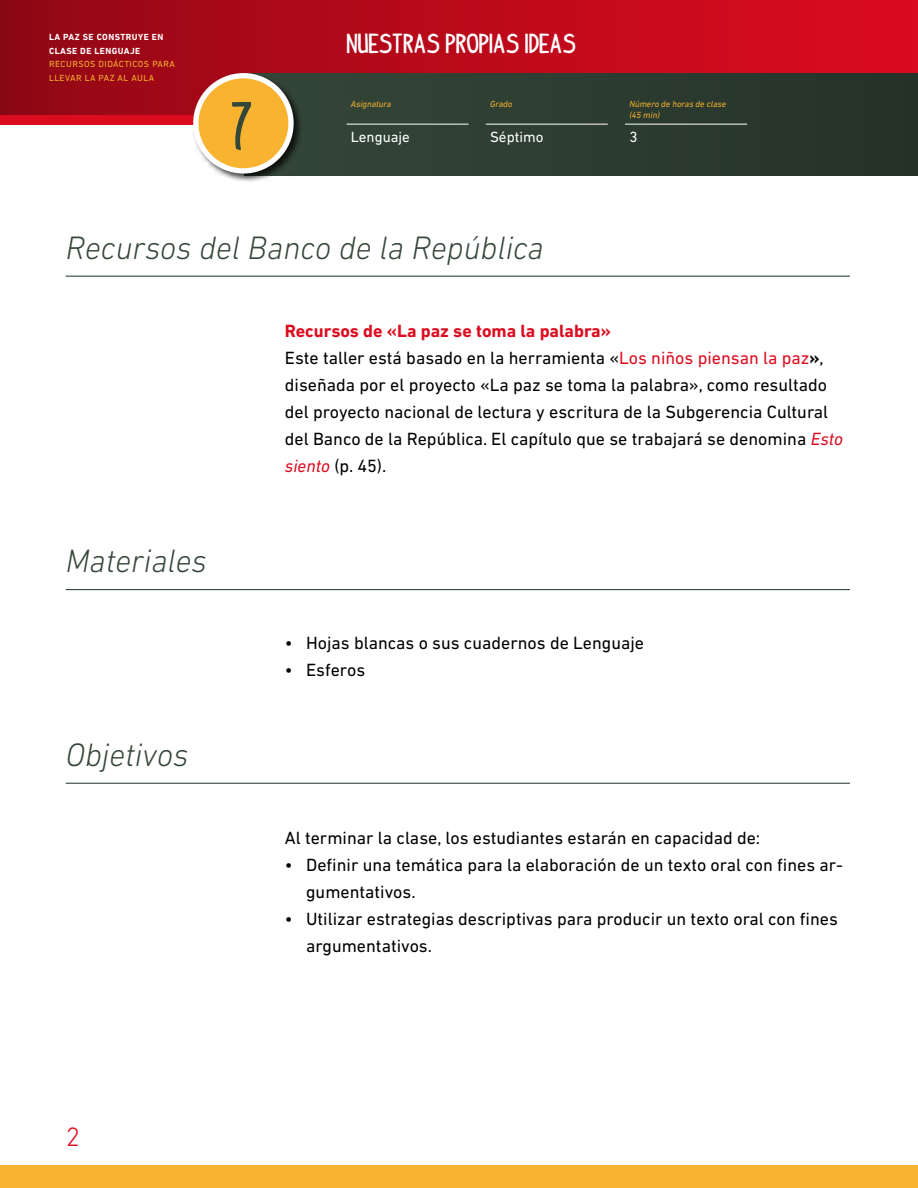
<style>
.page{position:relative;width:918px;height:1188px;background:#fff}
.page>*{position:absolute;margin:0;border:0;box-sizing:border-box;transform-origin:0 0}
.t1{font:700 51.9px "indypimp";color:#354739}
.t0{font:italic 300 33px "DIN Next LT Pro";color:#354739}
.t2{font:300 27px "DIN Next LT Pro";color:#dc0c20}
.t3{font:700 21.15px "indypimp";color:#fff}
.P1{font:18px/27px "DIN Next LT Pro";color:#000}
.t2-2{font:700 18px "DIN Next LT Pro";color:#dc0c20}
.t4{font:15px "DIN Next LT Pro";color:#fff}
.t5{font:italic 9px/10.8px "DIN Next LT Pro";color:#f8b330}
.t6{font:9px/13.5px "DIN Next LT Pro";letter-spacing:.05em;color:#f8b330}
.t7{font:700 9px/13.5px "DIN Next LT Pro";letter-spacing:.05em;color:#fff}
.s1{color:#dc0c20}
.s2{font-weight:700}
.s3{font-style:italic;color:#dc0c20}
</style>
<div class="page">
<div style="left:0;top:0;width:918px;height:115px;background:linear-gradient(to right,#920715,#de0b20)"></div>
<div style="left:0;top:1165px;width:918px;height:23px;background:#f8b330"></div>
<div style="left:243px;top:73px;width:675px;height:102px;background:#2d3c30"></div>
<hr style="left:347px;top:124px;width:122px;height:1px;background:#fff">
<hr style="left:486px;top:124px;width:122px;height:1px;background:#fff">
<hr style="left:625px;top:124px;width:122px;height:1px;background:#fff">
<div style="left:192px;top:71px;width:111px;height:112px;background:#000;opacity:.75"></div>
<div style="left:196px;top:76px;width:95px;height:95px;background:#f8b330;border-radius:50%"></div>
<div style="left:193px;top:73px;width:101px;height:101px;border:5px solid #fff;border-radius:50%"></div>
<hr style="left:66px;top:276px;width:784px;height:1px;background:#354739">
<hr style="left:66px;top:589px;width:784px;height:1px;background:#354739">
<hr style="left:66px;top:783px;width:784px;height:1px;background:#354739">
<p class="t7" style="left:49px;top:31px;width:116px">LA PAZ SE CONSTRUYE EN<br>CLASE DE LENGUAJE</p>
<p class="t6" style="left:49px;top:58px;width:127px">RECURSOS DIDÁCTICOS PARA<br>LLEVAR LA PAZ AL AULA</p>
<h1 class="t1" style="left:232px;top:102px;width:25px">7</h1>
<p class="t3" style="left:347px;top:34px;width:231px">NUESTRAS PROPIAS IDEAS</p>
<p class="t5" style="left:351px;top:99px;width:42px">Asignatura</p>
<p class="t4" style="left:351px;top:128px;width:61px">Lenguaje</p>
<p class="t5" style="left:490px;top:99px;width:24px">Grado</p>
<p class="t4" style="left:490px;top:128px;width:55px">Séptimo</p>
<p class="t0" style="left:66px;top:228px;width:480px">Recursos del Banco de la República</p>
<p class="t5" style="left:629px;top:99px;width:98px">Número de horas de clase (45 min)</p>
<p class="t4" style="left:629px;top:128px;width:10px">3</p>
<p class="t0" style="left:66px;top:542px;width:143px">Materiales</p>
<p class="t0" style="left:66px;top:736px;width:124px">Objetivos</p>
<h3 class="t2" style="left:66px;top:1121px;width:16px">2</h3>
<p class="t2-2" style="left:285px;top:320px;width:328px">Recursos de «La paz se toma la palabra»</p>
<p class="P1" style="left:285px;top:344px;width:560px">Este taller está basado en la herramienta «<span class="s1">Los niños piensan la paz</span><span class="s2">»</span>, diseñada por el proyecto «La paz se toma la palabra», como resultado del proyecto nacional de lectura y escritura de la Subgerencia Cultural del Banco de la República. El capítulo que se trabajará se denomina <span class="s3">Esto siento</span> (p. 45).</p>
<p class="P1" style="left:285px;top:629px;width:361px">• Hojas blancas o sus cuadernos de Lenguaje</p>
<p class="P1" style="left:285px;top:656px;width:82px">• Esferos</p>
<p class="P1" style="left:285px;top:824px;width:477px">Al terminar la clase, los estudiantes estarán en capacidad de:</p>
<p class="P1" style="left:306px;top:851px;width:538px;text-indent:-21px">• Definir una temática para la elaboración de un texto oral con fines ar&shy;gumentativos.</p>
<p class="P1" style="left:306px;top:905px;width:533px;text-indent:-21px">• Utilizar estrategias descriptivas para producir un texto oral con fines argumentativos.</p>
</div>
